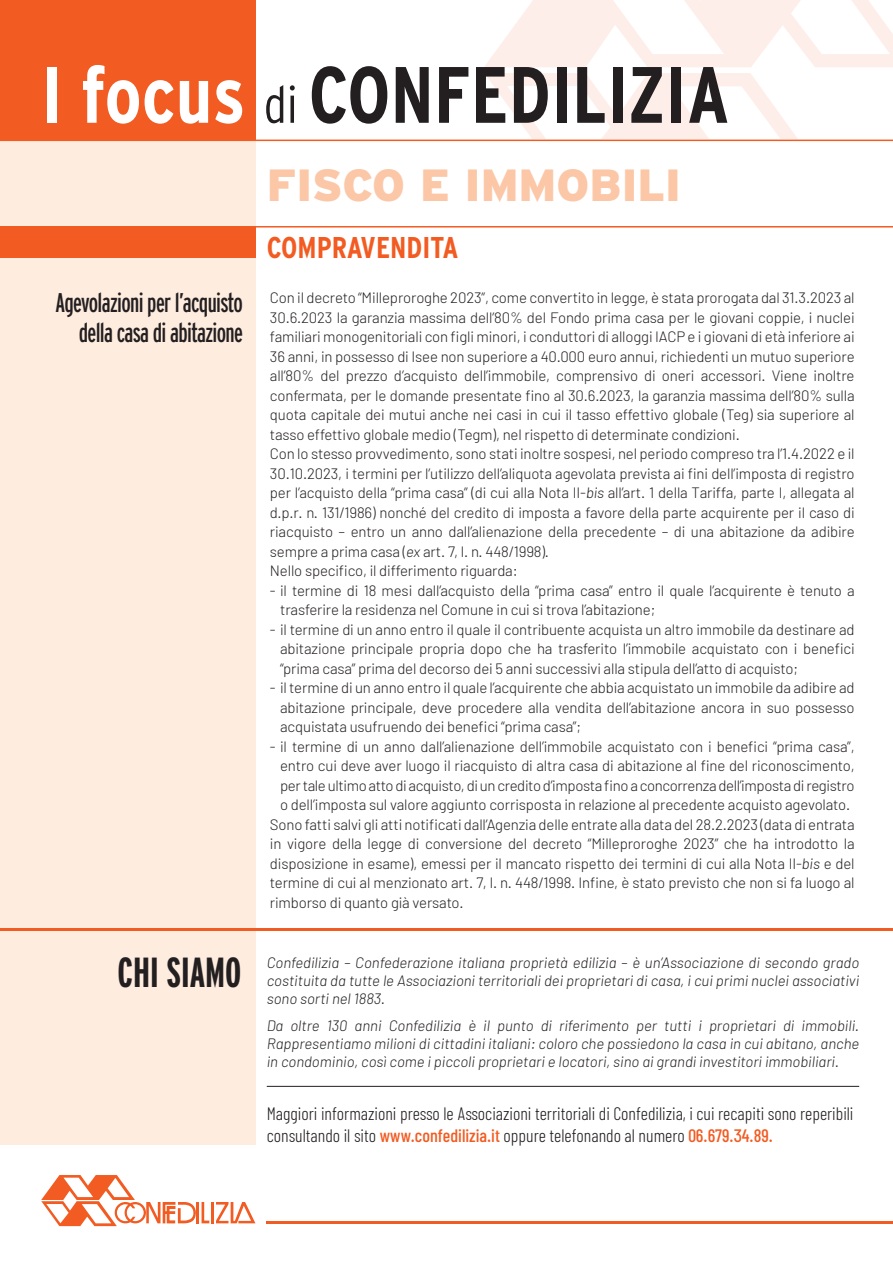
<style>
.page{position:relative;width:893px;height:1263px;background:#fff}
.page>*{position:absolute;margin:0;border:0;box-sizing:border-box;transform-origin:0 0}
.t1{font:700 condensed 79.65px "Interstate";color:#231f20}
.t2{font:900 45px "Interstate";color:#fbc7a7}
.t3{font:700 extra-condensed 42px "Interstate";color:#231f20}
.t4{font:700 condensed 30px "Interstate";color:#f25b21}
.t5{font:extra-condensed 27px/30.5px "Interstate";letter-spacing:-.025em;color:#231f20;text-align:right}
.t6{font:300 18px/21.6px "Barlow Condensed";color:#231f20}
.t7{font:300 15px/19.5px "Barlow";letter-spacing:-.01em;color:#231f20}
.t8{font:italic 300 15px/18px "Barlow";color:#231f20;text-align:justify}
.s1{color:#fff}
.s2{font-weight:300;font-size:51.75px}
.s3{font-style:italic}
.s4{font-weight:500;color:#f25b21}
</style>
<div class="page">
<div style="left:0;top:0;width:255px;height:1144px;background:#feecdf"></div>
<hr style="left:267px;top:1221px;width:626px;height:2px;background:#f25b21">
<hr style="left:196px;top:1202px;width:3px;height:21px;background:#f25b21">
<svg style="left:202px;top:1202px;width:7px;height:21px"></svg>
<hr style="left:211px;top:1202px;width:3px;height:21px;background:#f25b21">
<svg style="left:216px;top:1202px;width:39px;height:21px"></svg>
<svg style="left:41px;top:1175px;width:155px;height:51px"></svg>
<svg style="left:484px;top:0;width:409px;height:67px"></svg>
<svg style="left:485px;top:73px;width:313px;height:66px"></svg>
<div style="left:0;top:0;width:255px;height:140px;background:#f25b21"></div>
<hr style="left:0;top:140px;width:893px;height:1px;background:#f25b21">
<hr style="left:0;top:226px;width:893px;height:2px;background:#f25b21">
<div style="left:0;top:227px;width:255px;height:31px;background:#f25b21"></div>
<hr style="left:0;top:928px;width:893px;height:2px;background:#f25b21">
<hr style="left:267px;top:1086px;width:592px;height:1px;background:#231f20">
<h1 class="t1" style="left:41px;top:50px;width:690px"><span class="s1">I focus</span> <span class="s2">di</span> CONFEDILIZIA</h1>
<h3 class="t5" style="left:55px;top:287px;width:189px">Agevolazioni per l’acquisto della casa di abitazione</h3>
<h2 class="t2" style="left:267px;top:159px;width:416px">FISCO E IMMOBILI</h2>
<h3 class="t4" style="left:267px;top:231px;width:193px">COMPRAVENDITA</h3>
<p class="t7" style="left:270px;top:288px;width:586px">Con il decreto “Milleproroghe 2023”, come convertito in legge, è stata prorogata dal 31.3.2023 al 30.6.2023 la garanzia massima dell’80% del Fondo prima casa per le giovani coppie, i nuclei familiari monogenitoriali con figli minori, i conduttori di alloggi IACP e i giovani di età inferiore ai 36 anni, in possesso di Isee non superiore a 40.000 euro annui, richiedenti un mutuo superiore all’80% del prezzo d’acquisto dell’immobile, comprensivo di oneri accessori. Viene inoltre confermata, per le domande presentate fino al 30.6.2023, la garanzia massima dell’80% sulla quota capitale dei mutui anche nei casi in cui il tasso effettivo globale (Teg) sia superiore al tasso effettivo globale medio (Tegm), nel rispetto di determinate condizioni.<br>Con lo stesso provvedimento, sono stati inoltre sospesi, nel periodo compreso tra l’1.4.2022 e il 30.10.2023, i termini per l’utilizzo dell’aliquota agevolata prevista ai fini dell’imposta di registro per l’acquisto della “prima casa” (di cui alla Nota II-<span class="s3">bis</span> all’art. 1 della Tariffa, parte I, allegata al d.p.r. n. 131/1986) nonché del credito di imposta a favore della parte acquirente per il caso di riacquisto – entro un anno dall’alienazione della precedente – di una abitazione da adibire sempre a prima casa (<span class="s3">ex</span> art. 7, l. n. 448/1998).<br>Nello specifico, il differimento riguarda:</p>
<p class="t7" style="left:280px;top:580px;width:576px;text-indent:-10px">- il termine di 18 mesi dall’acquisto della “prima casa” entro il quale l’acquirente è tenuto a trasferire la residenza nel Comune in cui si trova l’abitazione;</p>
<p class="t7" style="left:280px;top:619px;width:576px;text-align:justify;text-indent:-10px">- il termine di un anno entro il quale il contribuente acquista un altro immobile da destinare ad abitazione principale propria dopo che ha trasferito l’immobile acquistato con i benefici “prima casa” prima del decorso dei 5 anni successivi alla stipula dell’atto di acquisto;</p>
<p class="t7" style="left:280px;top:678px;width:576px;text-align:justify;text-indent:-10px">- il termine di un anno entro il quale l’acquirente che abbia acquistato un immobile da adibire ad abitazione principale, deve procedere alla vendita dell’abitazione ancora in suo possesso acquistata usufruendo dei benefici “prima casa”;</p>
<p class="t7" style="left:270px;top:736px;width:586px">- il termine di un anno dall’alienazione dell’immobile acquistato con i benefici “prima casa”,</p>
<p class="t7" style="left:280px;top:756px;width:576px">entro cui deve aver luogo il riacquisto di altra casa di abitazione al fine del riconoscimento,</p>
<p class="t7" style="left:280px;top:775px;width:576px">per tale ultimo atto di acquisto, di un credito d’imposta fino a concorrenza dell’imposta di registro</p>
<p class="t7" style="left:280px;top:795px;width:572px">o dell’imposta sul valore aggiunto corrisposta in relazione al precedente acquisto agevolato.</p>
<p class="t7" style="left:270px;top:814px;width:586px">Sono fatti salvi gli atti notificati dall’Agenzia delle entrate alla data del 28.2.2023 (data di entrata</p>
<p class="t7" style="left:270px;top:834px;width:586px">in vigore della legge di conversione del decreto “Milleproroghe 2023” che ha introdotto la</p>
<p class="t7" style="left:270px;top:853px;width:586px">disposizione in esame), emessi per il mancato rispetto dei termini di cui alla Nota II-<span class="s3">bis</span> e del</p>
<p class="t7" style="left:270px;top:873px;width:586px">termine di cui al menzionato art. 7, l. n. 448/1998. Infine, è stato previsto che non si fa luogo al</p>
<p class="t7" style="left:270px;top:892px;width:195px">rimborso di quanto già versato.</p>
<h3 class="t3" style="left:117px;top:948px;width:126px">CHI SIAMO</h3>
<p class="t8" style="left:267px;top:953px;width:594px">Confedilizia – Confederazione italiana proprietà edilizia – è un’Associazione di secondo grado costituita da tutte le Associazioni territoriali dei proprietari di casa, i cui primi nuclei associativi sono sorti nel 1883.</p>
<p class="t8" style="left:267px;top:1016px;width:594px">Da oltre 130 anni Confedilizia è il punto di riferimento per tutti i proprietari di immobili.<br>Rappresentiamo milioni di cittadini italiani: coloro che possiedono la casa in cui abitano, anche in condominio, così come i piccoli proprietari e locatori, sino ai grandi investitori immobiliari.</p>
<p class="t6" style="left:267px;top:1102px;width:588px">Maggiori informazioni presso le Associazioni territoriali di Confedilizia, i cui recapiti sono reperibili consultando il sito <span class="s4">www.confedilizia.it</span> oppure telefonando al numero <span class="s4">06.679.34.89.</span></p>
</div>
